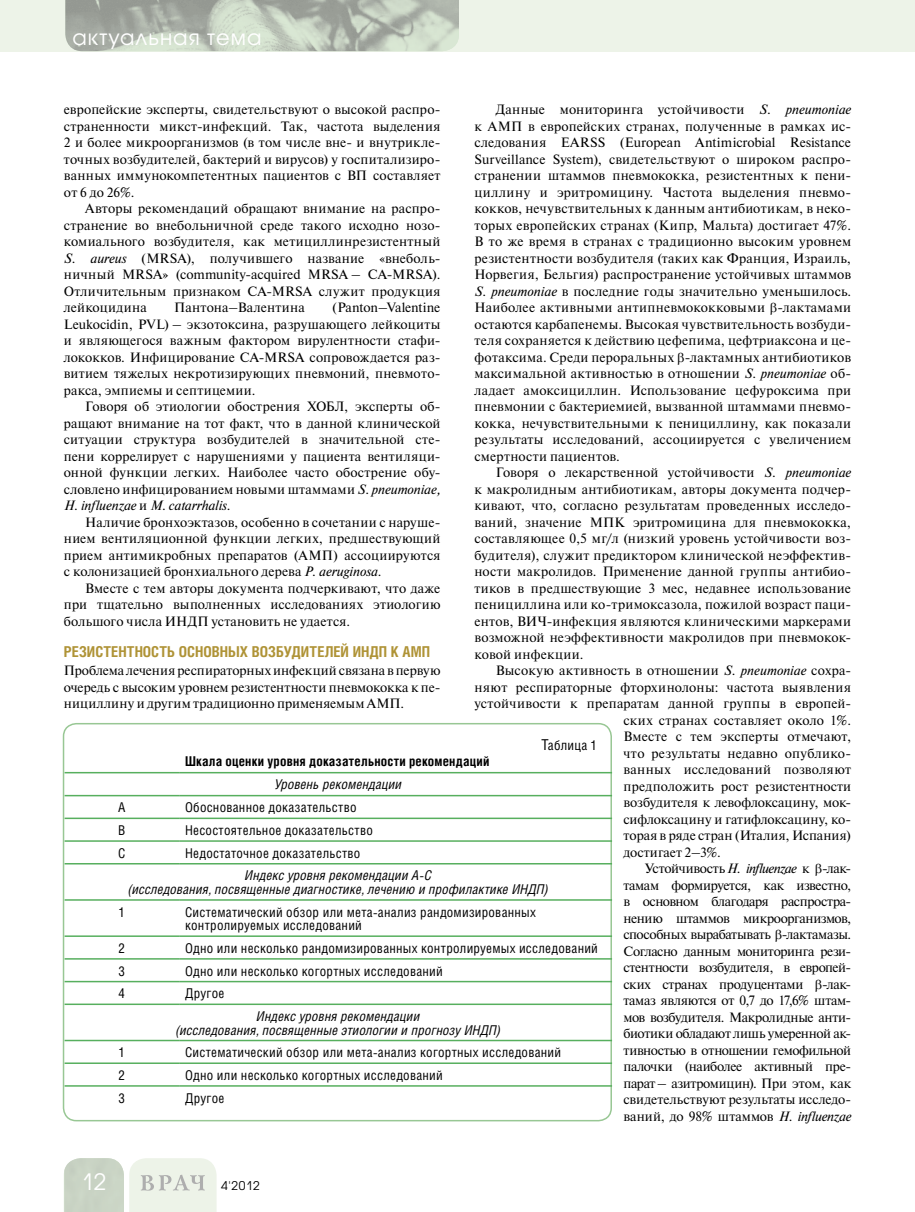
<style>
.page{position:relative;width:915px;height:1212px;background:#fff}
.page>*{position:absolute;margin:0;border:0;box-sizing:border-box;transform-origin:0 0}
.t1{font:22.5px "Avant Garde Gothic C";color:#fff}
.t2{font:21px "Avant Garde Gothic C";letter-spacing:.05em;color:#fff}
.t3{font:700 15px "Helios Cond";color:#af9336}
.t4{font:13.5px/16.5px "Newton C";color:#000;text-align:justify}
.t5{font:13.5px/13.5px "Helios Cond";letter-spacing:.02em;color:#000}
.t6{font:13.5px/16.5px "Newton C";letter-spacing:-.025em;color:#000}
.t7{font:italic 13.5px/13.5px "Helios Cond";letter-spacing:.01em;color:#000;text-align:center}
.t8{font:700 13.5px "Helios Cond";letter-spacing:.015em;color:#000}
.t9{font:12px "Avant Garde Gothic C";color:#000}
.s1{font-style:italic}
.s2{font-size:15px}
</style>
<div class="page">
<svg style="left:64px;top:1158px;width:152px;height:54px;background:#dde4d9"></svg>
<div style="left:0;top:0;width:914px;height:51px;background:#edf3e8"></div>
<img style="left:65px;top:0;width:394px;height:51px">
<div style="left:63px;top:723px;width:548px;height:398px;border:2px solid #98c794;border-radius:13px"></div>
<hr style="left:65px;top:772px;width:114px;height:1px;background:#57af5e">
<hr style="left:179px;top:772px;width:433px;height:1px;background:#57af5e">
<hr style="left:65px;top:795px;width:114px;height:1px;background:#57af5e">
<hr style="left:179px;top:795px;width:433px;height:1px;background:#57af5e">
<hr style="left:65px;top:817px;width:114px;height:2px;background:#57af5e">
<hr style="left:179px;top:817px;width:433px;height:2px;background:#57af5e">
<hr style="left:65px;top:840px;width:114px;height:2px;background:#57af5e">
<hr style="left:179px;top:840px;width:433px;height:2px;background:#57af5e">
<hr style="left:65px;top:863px;width:114px;height:1px;background:#57af5e">
<hr style="left:179px;top:863px;width:433px;height:1px;background:#57af5e">
<hr style="left:65px;top:899px;width:114px;height:2px;background:#57af5e">
<hr style="left:179px;top:899px;width:433px;height:2px;background:#57af5e">
<hr style="left:65px;top:935px;width:114px;height:2px;background:#57af5e">
<hr style="left:179px;top:935px;width:433px;height:2px;background:#57af5e">
<hr style="left:65px;top:958px;width:114px;height:1px;background:#57af5e">
<hr style="left:179px;top:958px;width:433px;height:1px;background:#57af5e">
<hr style="left:65px;top:981px;width:114px;height:1px;background:#57af5e">
<hr style="left:179px;top:981px;width:433px;height:1px;background:#57af5e">
<hr style="left:65px;top:1003px;width:114px;height:2px;background:#57af5e">
<hr style="left:179px;top:1003px;width:433px;height:2px;background:#57af5e">
<hr style="left:65px;top:1040px;width:114px;height:1px;background:#57af5e">
<hr style="left:179px;top:1040px;width:433px;height:1px;background:#57af5e">
<hr style="left:65px;top:1062px;width:114px;height:2px;background:#57af5e">
<hr style="left:179px;top:1062px;width:433px;height:2px;background:#57af5e">
<hr style="left:65px;top:1085px;width:114px;height:2px;background:#57af5e">
<hr style="left:179px;top:1085px;width:433px;height:2px;background:#57af5e">
<h2 class="t2" style="left:72px;top:25px;width:190px">актуальная тема</h2>
<p class="t4" style="left:474px;top:101px;width:378px;text-indent:21px">Данные мониторинга устойчивости <span class="s1">S. pneumoniae </span>к АМП в европейских странах, полученные в рамках ис&shy;следования EARSS (European Antimicrobial Resistance Surveillance System), свидетельствуют о широком распро&shy;странении штаммов пневмококка, резистентных к пени&shy;циллину и эритромицину. Частота выделения пневмо&shy;кокков, нечувствительных к данным антибиотикам, в неко&shy;торых европейских странах (Кипр, Мальта) достигает 47%.<br>В то же время в странах с традиционно высоким уровнем резистентности возбудителя (таких как Франция, Израиль, Норвегия, Бельгия) распространение устойчивых штаммов <span class="s1">S. pneumoniae</span> в последние годы значительно уменьшилось.<br>Наиболее активными антипневмококковыми -лактамами остаются карбапенемы. Высокая чувствительность возбуди&shy;теля сохраняется к действию цефепима, цефтриаксона и це&shy;фотаксима. Среди пероральных -лактамных антибиотиков максимальной активностью в отношении <span class="s1">S. pneumoniae</span> об&shy;ладает амоксициллин. Использование цефуроксима при пневмонии с бактериемией, вызванной штаммами пневмо&shy;кокка, нечувствительными к пенициллину, как показали результаты исследований, ассоциируется с увеличением смертности пациентов.</p>
<p class="t4" style="left:474px;top:464px;width:378px;text-indent:21px">Говоря о лекарственной устойчивости <span class="s1">S. pneumoniae </span>к макролидным антибиотикам, авторы документа подчер&shy;кивают, что, согласно результатам проведенных исследо&shy;ваний, значение МПК эритромицина для пневмококка, составляющее 0,5 мг/л (низкий уровень устойчивости воз&shy;будителя), служит предиктором клинической неэффектив&shy;ности макролидов. Применение данной группы антибио&shy;тиков в предшествующие 3 мес, недавнее использование пенициллина или ко-тримоксазола, пожилой возраст паци&shy;ентов, ВИЧ-инфекция являются клиническими маркерами возможной неэффективности макролидов при пневмокок&shy;ковой инфекции.</p>
<p class="t4" style="left:474px;top:662px;width:378px;text-indent:21px">Высокую активность в отношении <span class="s1">S. pneumoniae</span> сохра&shy;няют респираторные фторхинолоны: частота выявления устойчивости к препаратам данной группы в европей-</p>
<p class="t5" style="left:541px;top:738px;width:57px"><span class="s2">Т</span>аблица 1</p>
<p class="t8" style="left:185px;top:753px;width:306px">Шкала оценки уровня доказательности рекомендаций</p>
<p class="t7" style="left:274px;top:777px;width:129px">Уровень рекомендации</p>
<p class="t4" style="left:64px;top:101px;width:378px">европейские эксперты, свидетельствуют о высокой распро&shy;страненности микст-инфекций. Так, частота выделения 2 и более микроорганизмов (в том числе вне- и внутрикле&shy;точных возбудителей, бактерий и вирусов) у госпитализиро&shy;ванных иммунокомпетентных пациентов с ВП составляет от 6 до 26%.</p>
<p class="t4" style="left:64px;top:200px;width:378px;text-indent:21px">Авторы рекомендаций обращают внимание на распро&shy;странение во внебольничной среде такого исходно нозо&shy;комиального возбудителя, как метициллинрезистентный <span class="s1">S. aureus</span> (MRSA), получившего название «внеболь&shy;ничный MRSA» (community-acquired MRSA – CA-MRSA).<br>Отличительным признаком CA-MRSA служит продукция лейкоцидина</p>
<p class="t4" style="left:64px;top:299px;width:378px;text-indent:268px">(Panton–Valentine Leukocidin, PVL) – экзотоксина, разрушающего лейкоциты и являющегося важным фактором вирулентности стафи&shy;лококков. Инфицирование CA-MRSA сопровождается раз&shy;витием тяжелых некротизирующих пневмоний, пневмото&shy;ракса, эмпиемы и септицемии.</p>
<p class="t4" style="left:64px;top:398px;width:378px;text-indent:21px">Говоря об этиологии обострения ХОБЛ, эксперты об&shy;ращают внимание на тот факт, что в данной клинической ситуации структура возбудителей в значительной сте&shy;пени коррелирует с нарушениями у пациента вентиляци&shy;онной функции легких. Наиболее часто обострение обу&shy;словлено инфицированием новыми штаммами <span class="s1">S. pneumoniae, H. influenzae</span> и <span class="s1">M. catarrhalis.</span></p>
<p class="t4" style="left:64px;top:514px;width:378px;text-indent:21px">Наличие бронхоэктазов, особенно в сочетании с наруше&shy;нием вентиляционной функции легких, предшествующий прием антимикробных препаратов (АМП) ассоциируются с колонизацией бронхиального дерева <span class="s1">P. aeruginosa.</span></p>
<p class="t4" style="left:64px;top:580px;width:378px;text-indent:21px">Вместе с тем авторы документа подчеркивают, что даже при тщательно выполненных исследованиях этиологию большого числа ИНДП установить не удается.</p>
<p class="t3" style="left:64px;top:643px;width:17px">Резистентность</p>
<p class="t3" style="left:179px;top:643px;width:10px">основных</p>
<p class="t3" style="left:252px;top:643px;width:9px">возбудителей</p>
<p class="t3" style="left:352px;top:643px;width:79px">ИНДП к АМП</p>
<p class="t4" style="left:64px;top:662px;width:378px">Проблема лечения респираторных инфекций связана в первую очередь с высоким уровнем резистентности пневмококка к пе&shy;нициллину и другим традиционно применяемым АМП.</p>
<p class="t4" style="left:174px;top:299px;width:132px">Пантона–Валентина</p>
<p class="t4" style="left:623px;top:712px;width:229px">ских странах составляет около 1%.<br>Вместе с тем эксперты отмечают, что результаты недавно опублико&shy;ванных исследований позволяют предположить рост резистентности возбудителя к левофлоксацину, мок&shy;сифлоксацину и гатифлоксацину, ко&shy;торая в ряде стран (Италия, Испания) достигает 2–3%.</p>
<p class="t6" style="left:623px;top:860px;width:229px;text-indent:21px">Устойчивость <span class="s1">H. influenzae</span> к -лак&shy;тамам формируется, как известно, в основном благодаря распростра&shy;нению штаммов микроорганизмов, способных вырабатывать -лактамазы.<br>Согласно данным мониторинга рези&shy;стентности возбудителя, в европей&shy;ских странах продуцентами</p>
<p class="t5" style="left:118px;top:800px;width:9px">A</p>
<p class="t5" style="left:185px;top:800px;width:173px">Обоснованное доказательство</p>
<p class="t5" style="left:118px;top:823px;width:9px">В</p>
<p class="t5" style="left:185px;top:823px;width:189px">Несостоятельное доказательство</p>
<p class="t5" style="left:118px;top:846px;width:9px">С</p>
<p class="t5" style="left:185px;top:846px;width:177px">Недостаточное доказательство</p>
<p class="t7" style="left:128px;top:869px;width:421px">Индекс уровня рекомендации A-C<br>(исследования, посвященные диагностике, лечению и профилактике ИНДП)</p>
<p class="t5" style="left:119px;top:905px;width:8px">1</p>
<p class="t5" style="left:185px;top:905px;width:352px">Систематический обзор или мета-анализ рандомизированных контролируемых исследований</p>
<p class="t5" style="left:119px;top:941px;width:8px">2</p>
<p class="t5" style="left:185px;top:941px;width:414px">Одно или несколько рандомизированных контролируемых исследований</p>
<p class="t5" style="left:119px;top:964px;width:8px">3</p>
<p class="t5" style="left:185px;top:964px;width:259px">Одно или несколько когортных исследований</p>
<p class="t5" style="left:119px;top:986px;width:8px">4</p>
<p class="t5" style="left:185px;top:986px;width:41px">Другое</p>
<p class="t7" style="left:176px;top:1009px;width:326px">Индекс уровня рекомендации<br>(исследования, посвященные этиологии и прогнозу ИНДП)</p>
<p class="t5" style="left:119px;top:1045px;width:8px">1</p>
<p class="t5" style="left:185px;top:1045px;width:377px">Систематический обзор или мета-анализ когортных исследований</p>
<p class="t5" style="left:119px;top:1068px;width:8px">2</p>
<p class="t5" style="left:185px;top:1068px;width:259px">Одно или несколько когортных исследований</p>
<p class="t5" style="left:119px;top:1091px;width:8px">3</p>
<p class="t5" style="left:185px;top:1091px;width:41px">Другое</p>
<p class="t4" style="left:623px;top:976px;width:229px;text-indent:198px">-лак&shy;тамаз являются от 0,7 до 17,6% штам&shy;мов возбудителя. Макролидные анти&shy;биотики обладают лишь умеренной ак&shy;тивностью в отношении гемофильной палочки (наиболее активный пре&shy;парат– азитромицин). При этом, как свидетельствуют результаты исследо&shy;ваний, до 98% штаммов <span class="s1">H. influenzae</span></p>
<h1 class="t1" style="left:81px;top:1168px;width:26px">12</h1>
<p class="t9" style="left:221px;top:1179px;width:40px">4'2012</p>
</div>
